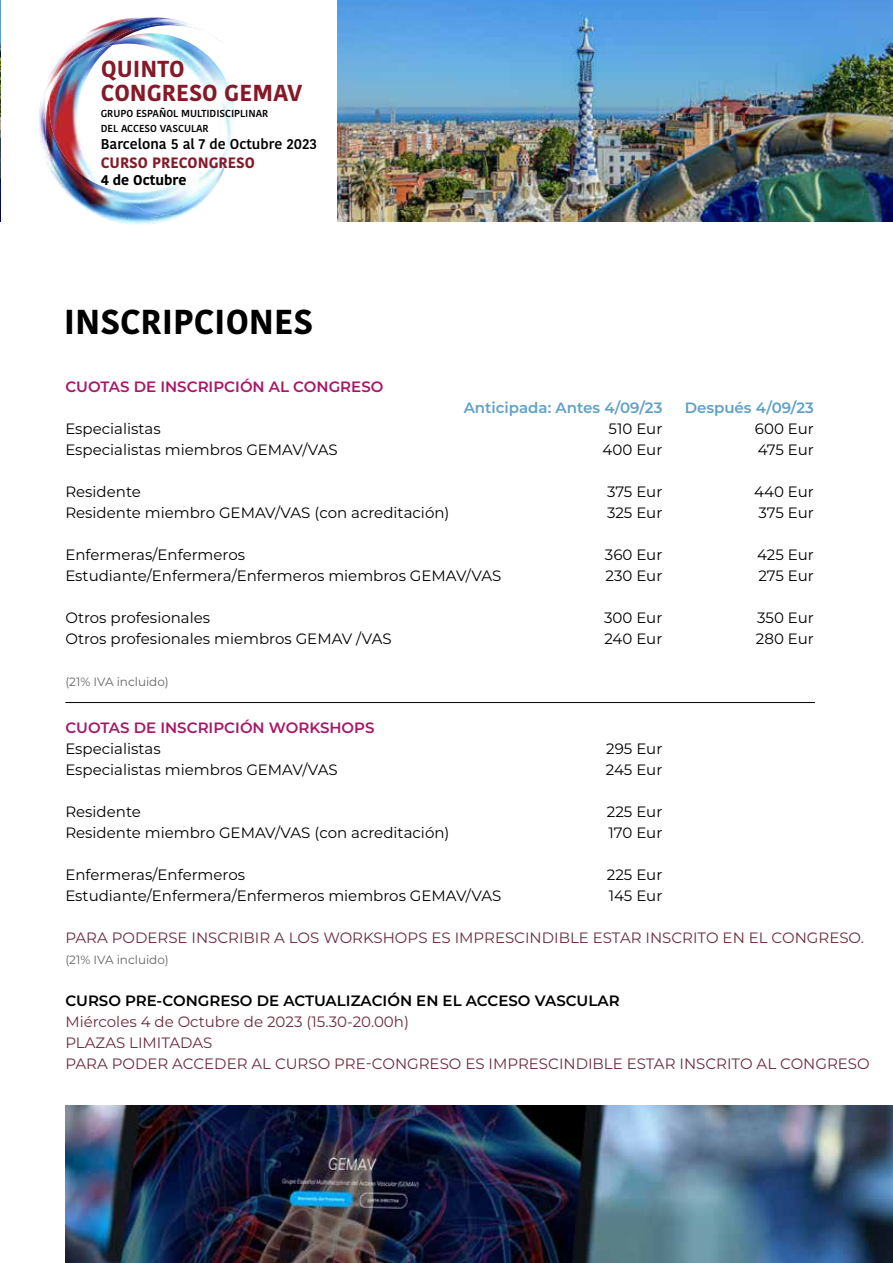
<style>
.page{position:relative;width:893px;height:1263px;background:#fff}
.page>*{position:absolute;margin:0;border:0;box-sizing:border-box;transform-origin:0 0}
.t1{font:700 34.5px "Kohinoor Devanagari";color:#000}
.t2{font:700 23.1px/24px "Kohinoor Devanagari";color:#861928}
.t3{font:15px "Montserrat";color:#000}
.t4{font:15px/21px "Montserrat";color:#6c2b3d}
.t5{font:600 15px "Montserrat";color:#a81767}
.t6{font:600 15px "Montserrat";color:#000}
.t7{font:600 15px "Montserrat";color:#5fa1c6}
.t8{font:700 15px "Kohinoor Devanagari";color:#861928}
.t9{font:600 14.25px "Kohinoor Devanagari";color:#000}
.t10{font:700 14.1px "Kohinoor Devanagari";color:#000}
.t11{font:12px "Montserrat";color:#646567}
.t12{font:600 10.2px/15.8px "Kohinoor Devanagari";color:#000}
</style>
<div class="page">
<img style="left:65px;top:1106px;width:828px;height:157px">
<hr style="left:65px;top:702px;width:750px;height:1px;background:#000">
<img style="left:0;top:0;width:1px;height:221px">
<img style="left:337px;top:0;width:556px;height:221px">
<img style="left:45px;top:157px;width:119px;height:68px">
<img style="left:39px;top:76px;width:45px;height:81px">
<img style="left:50px;top:18px;width:131px;height:75px">
<img style="left:112px;top:61px;width:123px;height:86px">
<img style="left:211px;top:120px;width:18px;height:36px">
<img style="left:150px;top:215px;width:14px;height:6px">
<img style="left:164px;top:156px;width:64px;height:66px">
<img style="left:88px;top:25px;width:134px;height:36px">
<img style="left:101px;top:24px;width:84px;height:24px">
<h2 class="t2" style="left:101px;top:57px;width:203px">QUINTO<br>CONGRESO GEMAV</h2>
<p class="t12" style="left:101px;top:105px;width:169px">GRUPO ESPAÑOL MULTIDISCIPLINAR<br>DEL ACCESO VASCULAR</p>
<p class="t9" style="left:101px;top:136px;width:218px">Barcelona 5 al 7 de Octubre 2023</p>
<p class="t8" style="left:101px;top:150px;width:156px">CURSO PRECONGRESO</p>
<p class="t10" style="left:101px;top:167px;width:87px">4 de Octubre</p>
<h1 class="t1" style="left:64px;top:291px;width:251px">INSCRIPCIONES</h1>
<p class="t5" style="left:65px;top:376px;width:320px">CUOTAS DE INSCRIPCIÓN AL CONGRESO</p>
<p class="t7" style="left:464px;top:397px;width:200px">Anticipada: Antes 4/09/23</p>
<p class="t7" style="left:685px;top:397px;width:131px">Después 4/09/23</p>
<p class="t3" style="left:65px;top:418px;width:97px">Especialistas</p>
<p class="t3" style="left:609px;top:418px;width:55px">510 Eur</p>
<p class="t3" style="left:755px;top:418px;width:60px">600 Eur</p>
<p class="t3" style="left:65px;top:439px;width:274px">Especialistas miembros GEMAV/VAS</p>
<p class="t3" style="left:603px;top:439px;width:61px">400 Eur</p>
<p class="t3" style="left:758px;top:439px;width:58px">475 Eur</p>
<p class="t3" style="left:65px;top:481px;width:77px">Residente</p>
<p class="t3" style="left:607px;top:481px;width:57px">375 Eur</p>
<p class="t3" style="left:754px;top:481px;width:61px">440 Eur</p>
<p class="t3" style="left:65px;top:502px;width:386px">Residente miembro GEMAV/VAS (con acreditación)</p>
<p class="t3" style="left:607px;top:502px;width:57px">325 Eur</p>
<p class="t3" style="left:759px;top:502px;width:57px">375 Eur</p>
<p class="t3" style="left:65px;top:544px;width:181px">Enfermeras/Enfermeros</p>
<p class="t3" style="left:605px;top:544px;width:59px">360 Eur</p>
<p class="t3" style="left:757px;top:544px;width:58px">425 Eur</p>
<p class="t3" style="left:65px;top:565px;width:437px">Estudiante/Enfermera/Enfermeros miembros GEMAV/VAS</p>
<p class="t3" style="left:605px;top:565px;width:58px">230 Eur</p>
<p class="t3" style="left:758px;top:565px;width:57px">275 Eur</p>
<p class="t3" style="left:65px;top:607px;width:146px">Otros profesionales</p>
<p class="t3" style="left:604px;top:607px;width:60px">300 Eur</p>
<p class="t3" style="left:757px;top:607px;width:58px">350 Eur</p>
<p class="t3" style="left:65px;top:628px;width:328px">Otros profesionales miembros GEMAV /VAS</p>
<p class="t3" style="left:604px;top:628px;width:59px">240 Eur</p>
<p class="t3" style="left:756px;top:628px;width:59px">280 Eur</p>
<p class="t11" style="left:65px;top:674px;width:105px">(21% IVA incluido)</p>
<p class="t5" style="left:65px;top:717px;width:311px">CUOTAS DE INSCRIPCIÓN WORKSHOPS</p>
<p class="t3" style="left:65px;top:738px;width:97px">Especialistas</p>
<p class="t3" style="left:606px;top:738px;width:58px">295 Eur</p>
<p class="t3" style="left:65px;top:759px;width:274px">Especialistas miembros GEMAV/VAS</p>
<p class="t3" style="left:606px;top:759px;width:58px">245 Eur</p>
<p class="t3" style="left:65px;top:801px;width:77px">Residente</p>
<p class="t3" style="left:607px;top:801px;width:57px">225 Eur</p>
<p class="t3" style="left:65px;top:822px;width:386px">Residente miembro GEMAV/VAS (con acreditación)</p>
<p class="t3" style="left:609px;top:822px;width:55px">170 Eur</p>
<p class="t3" style="left:65px;top:864px;width:181px">Enfermeras/Enfermeros</p>
<p class="t3" style="left:607px;top:864px;width:57px">225 Eur</p>
<p class="t3" style="left:65px;top:885px;width:437px">Estudiante/Enfermera/Enfermeros miembros GEMAV/VAS</p>
<p class="t3" style="left:609px;top:885px;width:55px">145 Eur</p>
<p class="t4" style="left:65px;top:926px;width:800px">PARA PODERSE INSCRIBIR A LOS WORKSHOPS ES IMPRESCINDIBLE ESTAR INSCRITO EN EL CONGRESO.</p>
<p class="t11" style="left:65px;top:951px;width:105px">(21% IVA incluido)</p>
<p class="t6" style="left:65px;top:990px;width:556px">CURSO PRE-CONGRESO DE ACTUALIZACIÓN EN EL ACCESO VASCULAR</p>
<p class="t4" style="left:65px;top:1010px;width:806px">Miércoles 4 de Octubre de 2023 (15.30-20.00h)<br>PLAZAS LIMITADAS<br>PARA PODER ACCEDER AL CURSO PRE-CONGRESO ES IMPRESCINDIBLE ESTAR INSCRITO AL CONGRESO</p>
</div>
